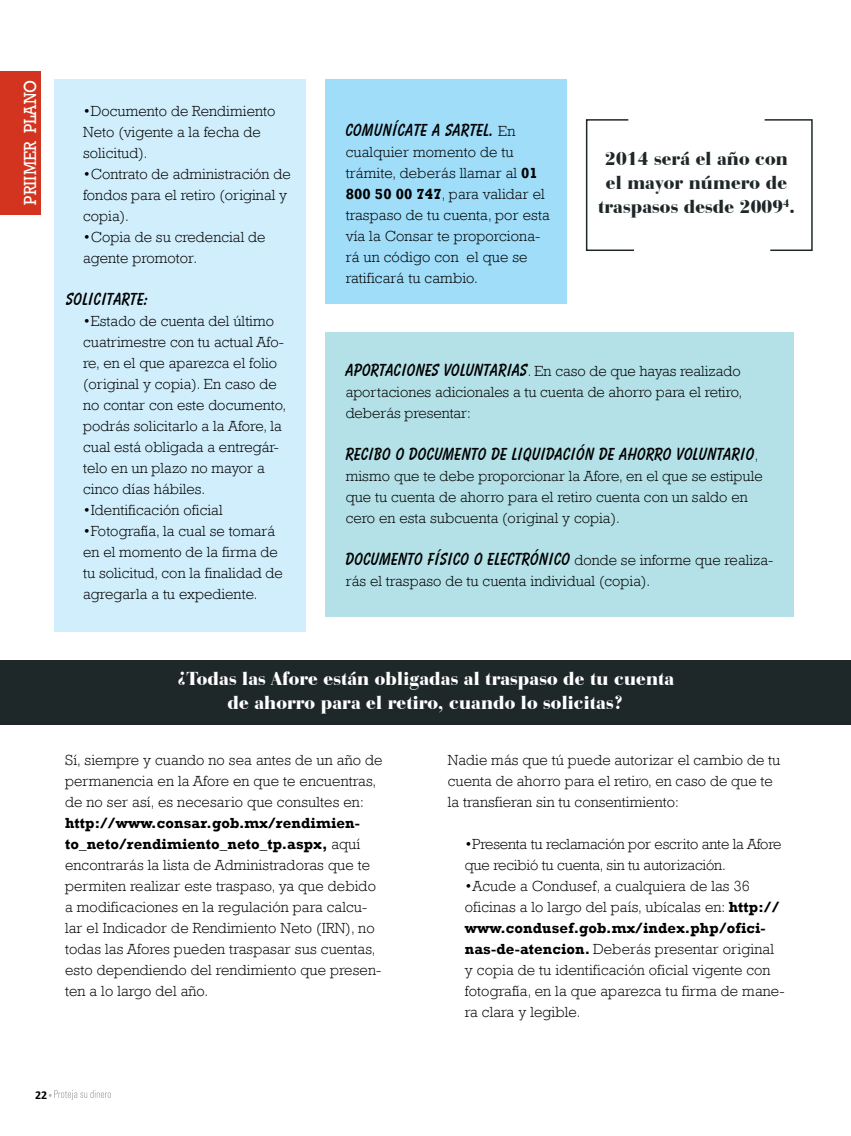
<style>
.page{position:relative;width:851px;height:1136px;background:#fff}
.page>*{position:absolute;margin:0;border:0;box-sizing:border-box;transform-origin:0 0}
.t1{font:900 19.5px/24px "Bauer Bodoni BT";letter-spacing:.005em;color:#fff;text-align:center}
.t2{font:900 19.5px/24px "Bauer Bodoni BT";letter-spacing:.005em;color:#1f2829;text-align:center}
.t3{font:700 18px "Balloon BT";letter-spacing:.005em;color:#000}
.t4{font:18px "Rockwell";color:#fff;scale:.9 1}
.t5{font:300 15px/21px "Rockwell";letter-spacing:.005em;color:#000}
.t6{font:700 12px "Calibri";color:#000}
.s1{font-family:"Rockwell";font-weight:300;font-size:15px}
.s2{font-weight:700}
.s3{font-family:"Balloon BT";font-weight:700;font-size:18px}
</style>
<div class="page">
<svg style="left:49px;top:1090px;width:62px;height:9px"></svg>
<div style="left:0;top:71px;width:41px;height:144px;background:#d3341f"></div>
<div style="left:0;top:660px;width:850px;height:65px;background:#1f2829"></div>
<div style="left:54px;top:80px;width:252px;height:551px;background:#d1eefc"></div>
<div style="left:325px;top:80px;width:242px;height:224px;background:#9fddf9"></div>
<div style="left:325px;top:333px;width:468px;height:284px;background:#b4e1e7"></div>
<svg style="left:585px;top:119px;width:49px;height:132px"></svg>
<svg style="left:764px;top:119px;width:49px;height:132px"></svg>
<p class="t4" style="left:20px;top:205px;width:140px;rotate:-90deg">PRIIMER PLANO</p>
<p class="t5" style="left:83px;top:100px;width:194px">•Documento de Rendimiento<br>Neto (vigente a la fecha de solicitud).</p>
<p class="t5" style="left:83px;top:163px;width:209px">•Contrato de administración de fondos para el retiro (original y copia).</p>
<p class="t5" style="left:83px;top:226px;width:184px">•Copia de su credencial de agente promotor.</p>
<p class="t3" style="left:66px;top:288px;width:84px">SOLICITARTE:</p>
<p class="t5" style="left:83px;top:310px;width:205px">•Estado de cuenta del último cuatrimestre con tu actual Afo&shy;re, en el que aparezca el folio (original y copia). En caso de no contar con este documento, podrás solicitarlo a la Afore, la cual está obligada a entregár&shy;telo en un plazo no mayor a cinco días hábiles.</p>
<p class="t5" style="left:83px;top:499px;width:141px">•Identificación oficial</p>
<p class="t5" style="left:83px;top:520px;width:201px">•Fotografía, la cual se tomará en el momento de la firma de tu solicitud, con la finalidad de agregarla a tu expediente.</p>
<p class="t3" style="left:345px;top:119px;width:171px">COMUNÍCATE A SARTEL. <span class="s1">En</span></p>
<p class="t5" style="left:345px;top:141px;width:205px">cualquier momento de tu trámite, deberás llamar al <span class="s2">01<br>800 50 00 747</span>, para validar el traspaso de tu cuenta, por esta vía la Consar te proporciona&shy;rá un código con el que se ratificará tu cambio.</p>
<h1 class="t2" style="left:598px;top:146px;width:198px">2014 será el año con el mayor número de traspasos desde 2009<sup>4</sup>.</h1>
<p class="t5" style="left:345px;top:360px;width:398px;text-align:justify"><span class="s3">APORTACIONES VOLUNTARIAS</span>. En caso de que hayas realizado aportaciones adicionales a tu cuenta de ahorro para el retiro, deberás presentar:</p>
<p class="t3" style="left:345px;top:443px;width:414px">RECIBO O DOCUMENTO DE LIQUIDACIÓN DE AHORRO VOLUNTARIO<span class="s1">,</span></p>
<p class="t5" style="left:345px;top:465px;width:418px">mismo que te debe proporcionar la Afore, en el que se estipule que tu cuenta de ahorro para el retiro cuenta con un saldo en cero en esta subcuenta (original y copia).</p>
<p class="t3" style="left:345px;top:548px;width:429px">DOCUMENTO FÍSICO O ELECTRÓNICO <span class="s1">donde se informe que realiza-</span></p>
<p class="t5" style="left:345px;top:570px;width:306px">rás el traspaso de tu cuenta individual (copia).</p>
<h1 class="t1" style="left:177px;top:666px;width:499px">¿Todas las Afore están obligadas al traspaso de tu cuenta de ahorro para el retiro, cuando lo solicitas?</h1>
<p class="t5" style="left:65px;top:748px;width:319px">Sí, siempre y cuando no sea antes de un año de permanencia en la Afore en que te encuentras, de no ser así, es necesario que consultes en:</p>
<p class="t5" style="left:65px;top:811px;width:318px"><span class="s2">http://www.consar.gob.mx/rendimien&shy;to_neto/rendimiento_neto_tp.aspx,</span> aquí encontrarás la lista de Administradoras que te permiten realizar este traspaso, ya que debido a modificaciones en la regulación para calcu&shy;lar el Indicador de Rendimiento Neto (IRN), no todas las Afores pueden traspasar sus cuentas, esto dependiendo del rendimiento que presen&shy;ten a lo largo del año.</p>
<p class="t5" style="left:448px;top:748px;width:334px">Nadie más que tú puede autorizar el cambio de tu cuenta de ahorro para el retiro, en caso de que te la transfieran sin tu consentimiento:</p>
<p class="t5" style="left:465px;top:832px;width:318px">•Presenta tu reclamación por escrito ante la Afore que recibió tu cuenta, sin tu autorización.</p>
<p class="t5" style="left:465px;top:874px;width:321px">•Acude a Condusef, a cualquiera de las 36 oficinas a lo largo del país, ubícalas en: <span class="s2">http:// www.condusef.gob.mx/index.php/ofici&shy;nas-de-atencion.</span> Deberás presentar original y copia de tu identificación oficial vigente con fotografía, en la que aparezca tu firma de mane&shy;ra clara y legible.</p>
<p class="t6" style="left:35px;top:1086px;width:14px">22</p>
</div>
